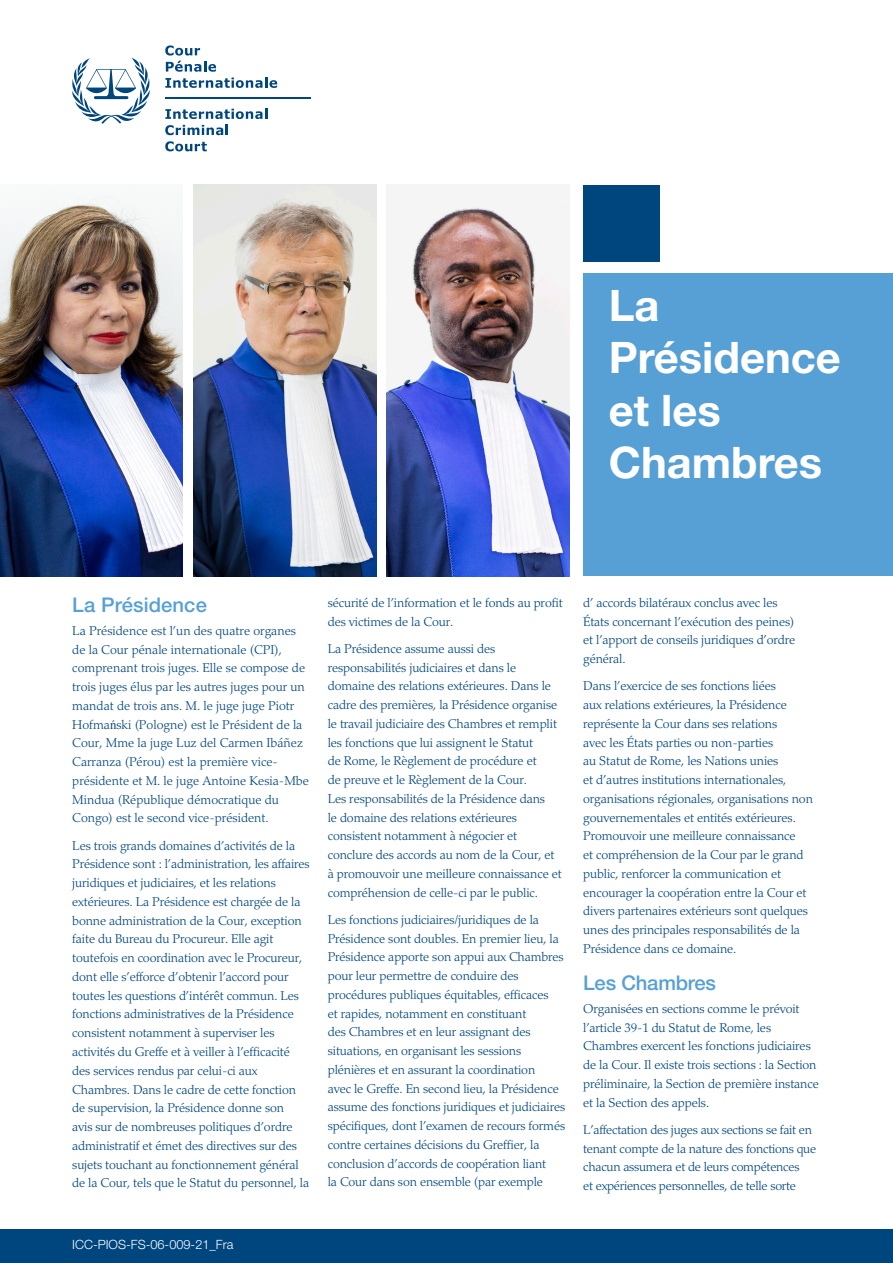
<style>
.page{position:relative;width:893px;height:1263px;background:#fff}
.page>*{position:absolute;margin:0;border:0;box-sizing:border-box;transform-origin:0 0}
.t1{font:700 43.5px/52.2px "Helvetica Neue LT Pro";color:#fff}
.Heading{font:500 20.25px "Helvetica Neue LT Pro";letter-spacing:-.01em;color:#56a0d5}
.t2{font:300 12.75px/18.8px "Palatino";letter-spacing:-.01em;color:#00467e}
.t3{font:300 12.75px "Helvetica Neue LT Pro";color:#fff}
.s1{font-family:"Times New Roman";font-weight:400}
</style>
<div class="page">
<div style="left:0;top:1229px;width:893px;height:34px;background:#00467e"></div>
<div style="left:583px;top:273px;width:310px;height:303px;background:#56a0d5"></div>
<div style="left:583px;top:185px;width:77px;height:76px;background:#00467e"></div>
<svg style="left:72px;top:58px;width:78px;height:66px"></svg>
<hr style="left:165px;top:97px;width:146px;height:2px;background:#00467e">
<svg style="left:165px;top:45px;width:51px;height:27px"></svg>
<svg style="left:165px;top:78px;width:112px;height:10px"></svg>
<svg style="left:165px;top:109px;width:102px;height:10px"></svg>
<svg style="left:165px;top:125px;width:63px;height:10px"></svg>
<svg style="left:165px;top:141px;width:42px;height:10px"></svg>
<img style="left:0;top:196px;width:183px;height:380px">
<img style="left:193px;top:185px;width:183px;height:391px">
<img style="left:387px;top:206px;width:182px;height:370px">
<p class="t1" style="left:609px;top:279px;width:233px">La<br>Présidence</p>
<p class="t1" style="left:609px;top:383px;width:215px">et les<br>Chambres</p>
<p class="Heading" style="left:72px;top:592px;width:136px">La Présidence</p>
<p class="t2" style="left:72px;top:621px;width:238px">La Présidence est l’un des quatre organes de la Cour pénale internationale (CPI), comprenant trois juges. Elle se compose de trois juges élus par les autres juges pour un mandat de trois ans. M. le juge juge Piotr Hofma<span class="s1">ń</span>ski (Pologne) est le Président de la Cour, Mme la juge Luz del Carmen Ibáñez Carranza (Pérou) est la première vice&shy;présidente et M. le juge Antoine Kesia-Mbe Mindua (République démocratique du Congo) est le second vice-président.</p>
<p class="t2" style="left:72px;top:836px;width:239px">Les trois grands domaines d’activités de la Présidence sont : l’administration, les affaires juridiques et judiciaires, et les relations extérieures. La Présidence est chargée de la bonne administration de la Cour, exception faite du Bureau du Procureur. Elle agit toutefois en coordination avec le Procureur, dont elle s’efforce d’obtenir l’accord pour toutes les questions d’intérêt commun. Les fonctions administratives de la Présidence consistent notamment à superviser les activités du Greffe et à veiller à l’efficacité des services rendus par celui-ci aux Chambres. Dans le cadre de cette fonction de supervision, la Présidence donne son<br>avis sur de nombreuses politiques d’ordre administratif et émet des directives sur des sujets touchant au fonctionnement général de la Cour, tels que le Statut du personnel, la</p>
<p class="t3" style="left:72px;top:1237px;width:163px">ICC-PIOS-FS-06-009-21_Fra</p>
<p class="t2" style="left:328px;top:593px;width:236px">sécurité de l’information et le fonds au profit des victimes de la Cour.</p>
<p class="t2" style="left:328px;top:639px;width:235px">La Présidence assume aussi des responsabilités judiciaires et dans le domaine des relations extérieures. Dans le cadre des premières, la Présidence organise le travail judiciaire des Chambres et remplit les fonctions que lui assignent le Statut<br>de Rome, le Règlement de procédure et<br>de preuve et le Règlement de la Cour.<br>Les responsabilités de la Présidence dans<br>le domaine des relations extérieures consistent notamment à négocier et conclure des accords au nom de la Cour, et à promouvoir une meilleure connaissance et compréhension de celle-ci par le public.</p>
<p class="t2" style="left:328px;top:910px;width:239px">Les fonctions judiciaires/juridiques de la Présidence sont doubles. En premier lieu, la Présidence apporte son appui aux Chambres pour leur permettre de conduire des procédures publiques équitables, efficaces<br>et rapides, notamment en constituant<br>des Chambres et en leur assignant des situations, en organisant les sessions plénières et en assurant la coordination<br>avec le Greffe. En second lieu, la Présidence assume des fonctions juridiques et judiciaires spécifiques, dont l’examen de recours formés contre certaines décisions du Greffier, la conclusion d’accords de coopération liant<br>la Cour dans son ensemble (par exemple</p>
<p class="t2" style="left:583px;top:593px;width:214px">d’ accords bilatéraux conclus avec les États concernant l’exécution des peines) et l’apport de conseils juridiques d’ordre général.</p>
<p class="t2" style="left:583px;top:677px;width:231px">Dans l’exercice de ses fonctions liées<br>aux relations extérieures, la Présidence représente la Cour dans ses relations<br>avec les États parties ou non-parties<br>au Statut de Rome, les Nations unies<br>et d’autres institutions internationales, organisations régionales, organisations non gouvernementales et entités extérieures.<br>Promouvoir une meilleure connaissance<br>et compréhension de la Cour par le grand public, renforcer la communication et encourager la coopération entre la Cour et divers partenaires extérieurs sont quelques unes des principales responsabilités de la Présidence dans ce domaine.</p>
<p class="Heading" style="left:583px;top:970px;width:134px">Les Chambres</p>
<p class="t2" style="left:583px;top:999px;width:237px">Organisées en sections comme le prévoit l’article 39-1 du Statut de Rome, les Chambres exercent les fonctions judiciaires de la Cour. Il existe trois sections : la Section préliminaire, la Section de première instance et la Section des appels.</p>
<p class="t2" style="left:583px;top:1120px;width:235px">L’affectation des juges aux sections se fait en tenant compte de la nature des fonctions que chacun assumera et de leurs compétences<br>et expériences personnelles, de telle sorte</p>
</div>
